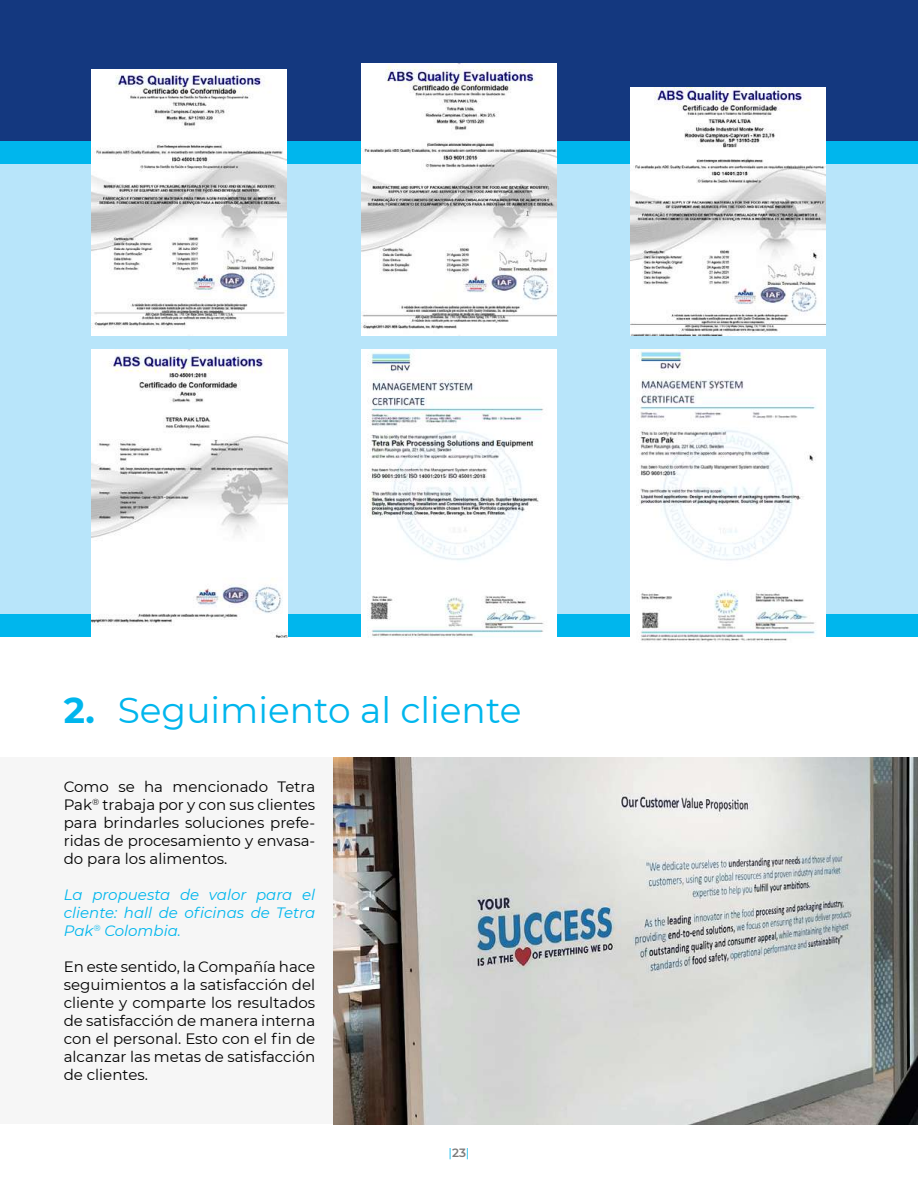
<style>
.page{position:relative;width:918px;height:1188px;background:#fff}
.page>*{position:absolute;margin:0;border:0;box-sizing:border-box;transform-origin:0 0}
.t1{font:36px "Montserrat";color:#00b6ed}
.t2{font:15px/18px "Montserrat";color:#000;text-align:justify}
.t3{font:italic 15px/18px "Montserrat";color:#00b6ed;text-align:justify}
.t4{font:12px "Montserrat";color:#00b6ed}
.s1{font-weight:700}
.s2{font-weight:600;color:#7c7b7b}
</style>
<div class="page">
<div style="left:0;top:163px;width:918px;height:474px;background:#b8e5fa"></div>
<div style="left:0;top:0;width:918px;height:142px;background:#14387f"></div>
<div style="left:0;top:141px;width:918px;height:23px;background:#00b6ed"></div>
<div style="left:0;top:614px;width:918px;height:23px;background:#00b6ed"></div>
<div style="left:0;top:758px;width:918px;height:366px;background:#f6f6f6"></div>
<img style="left:333px;top:758px;width:585px;height:366px">
<img style="left:631px;top:350px;width:195px;height:292px">
<img style="left:361px;top:350px;width:196px;height:287px">
<img style="left:91px;top:350px;width:197px;height:288px">
<img style="left:631px;top:88px;width:195px;height:247px">
<img style="left:91px;top:70px;width:195px;height:265px">
<img style="left:361px;top:64px;width:196px;height:271px">
<h1 class="t1" style="left:64px;top:686px;width:459px"><span class="s1">2.</span> Seguimiento al cliente</h1>
<p class="t2" style="left:64px;top:777px;width:253px">Como se ha mencionado Tetra Pak<sup>®</sup> trabaja por y con sus clientes para brindarles soluciones prefe&shy;ridas de procesamiento y envasa&shy;do para los alimentos.</p>
<p class="t3" style="left:64px;top:885px;width:253px">La propuesta de valor para el cliente: hall de oficinas de Tetra Pak<sup>®</sup> Colombia.</p>
<p class="t2" style="left:64px;top:957px;width:253px">En este sentido, la Compañía hace seguimientos a la satisfacción del cliente y comparte los resultados de satisfacción de manera interna con el personal. Esto con el fin de alcanzar las metas de satisfacción de clientes.</p>
<p class="t4" style="left:448px;top:1145px;width:23px">|<span class="s2">23</span>|</p>
</div>
